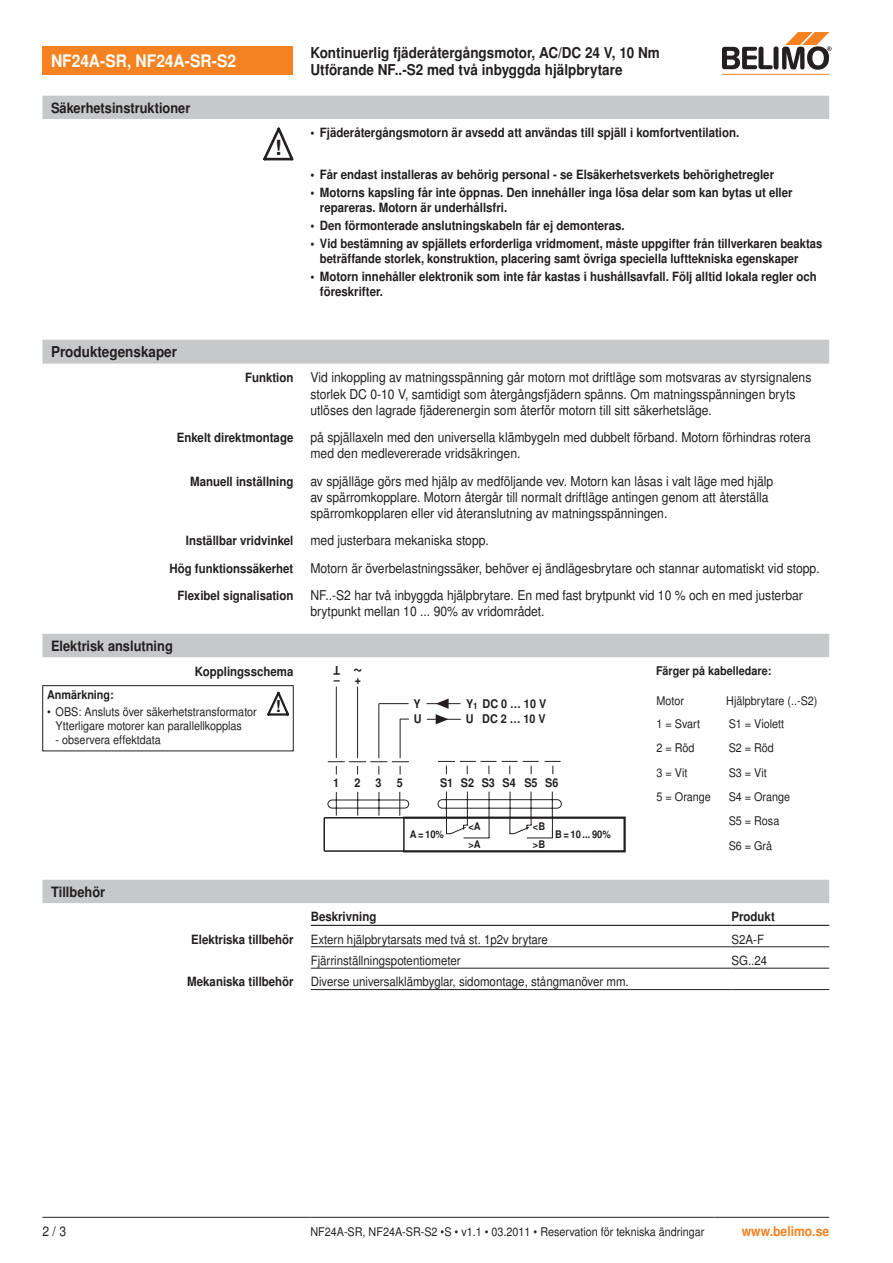
<style>
.page{position:relative;width:893px;height:1263px;background:#fff}
.page>*{position:absolute;margin:0;border:0;box-sizing:border-box;transform-origin:0 0}
.t1{font:700 21px "Nimbus Sans BEL";color:#231f20}
.t2{font:700 18px "Nimbus Sans BEL";color:#231f20;scale:.9 1}
.t3{font:700 17.25px "Nimbus Sans BEL";color:#fff;scale:.9 1}
.t4{font:700 16.5px "Nimbus Sans BEL";color:#231f20}
.t5{font:700 15px/16.5px "Nimbus Sans BEL";color:#231f20;scale:.9 1}
.t6{font:700 14.25px "Nimbus Sans BEL";color:#231f20;scale:.9 1}
.t7{font:13.5px/16.2px "Nimbus Sans BEL";color:#231f20;scale:.9 1}
.t8{font:700 13.5px "Nimbus Sans BEL";color:#f58220;scale:.9 1}
.t9{font:700 12.75px/15.3px "Nimbus Sans BEL";color:#231f20;scale:.9 1}
.t10{font:12.75px "Nimbus Sans BEL";color:#231f20;scale:.9 1}
.t11{font:12px/24.6px "Nimbus Sans BEL";color:#231f20;text-align:center;scale:.9 1}
.t12{font:700 12px/15.8px "Nimbus Sans BEL";color:#231f20;scale:.9 1}
.t13{font:700 10.5px/18px "Nimbus Sans BEL";color:#231f20;scale:.9 1}
</style>
<div class="page">
<div style="left:43px;top:47px;width:250px;height:28px;background:#f58220"></div>
<hr style="left:723px;top:74px;width:106px;height:1px;background:#f58220">
<svg style="left:723px;top:32px;width:109px;height:38px"></svg>
<hr style="left:43px;top:1217px;width:267px;height:1px;background:#231f20">
<hr style="left:310px;top:1217px;width:404px;height:1px;background:#231f20">
<hr style="left:714px;top:1217px;width:115px;height:1px;background:#231f20">
<div style="left:43px;top:96px;width:786px;height:23px;background:#c7c8ca"></div>
<svg style="left:263px;top:128px;width:30px;height:33px"></svg>
<div style="left:43px;top:340px;width:786px;height:24px;background:#c7c8ca"></div>
<div style="left:43px;top:685px;width:250px;height:66px;border:1px solid #231f20"></div>
<svg style="left:267px;top:692px;width:22px;height:24px"></svg>
<div style="left:43px;top:634px;width:786px;height:23px;background:#c7c8ca"></div>
<div style="left:43px;top:880px;width:786px;height:23px;background:#c7c8ca"></div>
<hr style="left:311px;top:946px;width:420px;height:1px;background:#231f20">
<hr style="left:731px;top:946px;width:98px;height:1px;background:#231f20">
<hr style="left:311px;top:968px;width:420px;height:1px;background:#231f20">
<hr style="left:731px;top:968px;width:98px;height:1px;background:#231f20">
<hr style="left:311px;top:925px;width:420px;height:1px;background:#231f20">
<hr style="left:731px;top:925px;width:98px;height:1px;background:#231f20">
<hr style="left:311px;top:989px;width:420px;height:1px;background:#231f20">
<hr style="left:731px;top:989px;width:98px;height:1px;background:#231f20">
<hr style="left:336px;top:686px;width:1px;height:72px;background:#231f20">
<hr style="left:357px;top:686px;width:1px;height:72px;background:#231f20">
<svg style="left:323px;top:817px;width:295px;height:36px"></svg>
<svg style="left:327px;top:692px;width:299px;height:160px"></svg>
<hr style="left:324px;top:817px;width:79px;height:1px;background:#231f20">
<hr style="left:324px;top:850px;width:80px;height:2px;background:#231f20">
<hr style="left:323px;top:818px;width:2px;height:33px;background:#231f20">
<hr style="left:403px;top:818px;width:2px;height:34px;background:#231f20">
<p class="t3" style="left:51px;top:51px;width:207px">NF24A-SR, NF24A-SR-S2</p>
<p class="t5" style="left:310px;top:45px;width:390px">Kontinuerlig fjäderåtergångsmotor, AC/DC 24 V, 10 Nm<br>Utförande NF..-S2 med två inbyggda hjälpbrytare</p>
<p class="t6" style="left:51px;top:99px;width:156px">Säkerhetsinstruktioner</p>
<p class="t5" style="left:51px;top:344px;width:142px">Produktegenskaper</p>
<h1 class="t1" style="left:275px;top:135px;width:8px">!</h1>
<p class="t9" style="left:310px;top:125px;width:478px">• Fjäderåtergångsmotorn är avsedd att användas till spjäll i komfortventilation.</p>
<p class="t9" style="left:310px;top:167px;width:517px">• Får endast installeras av behörig personal - se Elsäkerhetsverkets behörighetregler</p>
<p class="t9" style="left:320px;top:185px;width:527px;text-indent:-10px">• Motorns kapsling får inte öppnas. Den innehåller inga lösa delar som kan bytas ut eller repareras. Motorn är underhållsfri.</p>
<p class="t9" style="left:310px;top:218px;width:351px">• Den förmonterade anslutningskabeln får ej demonteras.</p>
<p class="t9" style="left:320px;top:236px;width:560px;text-indent:-10px">• Vid bestämning av spjällets erforderliga vridmoment, måste uppgifter från tillverkaren beaktas beträffande storlek, konstruktion, placering samt övriga speciella lufttekniska egenskaper</p>
<p class="t9" style="left:320px;top:269px;width:553px;text-indent:-10px">• Motorn innehåller elektronik som inte får kastas i hushållsavfall. Följ alltid lokala regler och föreskrifter.</p>
<p class="t9" style="left:245px;top:371px;width:55px">Funktion</p>
<p class="t7" style="left:310px;top:370px;width:558px">Vid inkoppling av matningsspänning går motorn mot driftläge som motsvaras av styrsignalens storlek DC 0-10 V, samtidigt som återgångsfjädern spänns. Om matningsspänningen bryts utlöses den lagrade fjäderenergin som återför motorn till sitt säkerhetsläge.</p>
<p class="t9" style="left:177px;top:430px;width:131px">Enkelt direktmontage</p>
<p class="t7" style="left:310px;top:430px;width:557px">på spjällaxeln med den universella klämbygeln med dubbelt förband. Motorn förhindras rotera med den medlevererade vridsäkringen.</p>
<p class="t9" style="left:190px;top:474px;width:116px">Manuell inställning</p>
<p class="t7" style="left:310px;top:473px;width:516px">av spjälläge görs med hjälp av medföljande vev. Motorn kan låsas i valt läge med hjälp av spärromkopplare. Motorn återgår till normalt driftläge antingen genom att återställa spärromkopplaren eller vid återanslutning av matningsspänningen.</p>
<p class="t9" style="left:186px;top:534px;width:121px">Inställbar vridvinkel</p>
<p class="t7" style="left:310px;top:533px;width:200px">med justerbara mekaniska stopp.</p>
<p class="t9" style="left:169px;top:561px;width:139px">Hög funktionssäkerhet</p>
<p class="t7" style="left:310px;top:560px;width:567px">Motorn är överbelastningssäker, behöver ej ändlägesbrytare och stannar automatiskt vid stopp.</p>
<p class="t9" style="left:178px;top:588px;width:130px">Flexibel signalisation</p>
<p class="t7" style="left:310px;top:587px;width:549px">NF..-S2 har två inbyggda hjälpbrytare. En med fast brytpunkt vid 10 % och en med justerbar brytpunkt mellan 10 ... 90% av vridområdet.</p>
<p class="t6" style="left:51px;top:637px;width:137px">Elektrisk anslutning</p>
<p class="t9" style="left:195px;top:664px;width:111px">Kopplingsschema</p>
<p class="t12" style="left:47px;top:687px;width:75px">Anmärkning:</p>
<p class="t11" style="left:47px;top:704px;width:234px;line-height:14.4px">• OBS: Ansluts över säkerhetstransformator<br>Ytterligare motorer kan parallellkopplas</p>
<p class="t11" style="left:56px;top:728px;width:118px">- observera effektdata</p>
<p class="t4" style="left:275px;top:697px;width:7px">!</p>
<p class="t6" style="left:51px;top:883px;width:62px">Tillbehör</p>
<p class="t12" style="left:340px;top:678px;width:9px;rotate:-180deg">T</p>
<h2 class="t2" style="left:362px;top:683px;width:12px;rotate:-180deg">~</h2>
<p class="t12" style="left:365px;top:683px;width:9px;rotate:-180deg">T</p>
<p class="t12" style="left:334px;top:672px;width:32px">– +</p>
<p class="t12" style="left:414px;top:696px;width:10px">Y<br>U</p>
<p class="t12" style="left:466px;top:696px;width:91px">Y<sub>1</sub> DC 0 … 10 V<br>U</p>
<p class="t12" style="left:482px;top:711px;width:72px">DC 2 … 10 V</p>
<p class="t12" style="left:440px;top:775px;width:133px">S1 S2 S3 S4 S5 S6</p>
<p class="t13" style="left:468px;top:818px;width:15px">&lt;A &gt;A</p>
<p class="t13" style="left:533px;top:818px;width:15px">&lt;B &gt;B</p>
<p class="t12" style="left:333px;top:775px;width:8px">1</p>
<p class="t12" style="left:354px;top:775px;width:32px">2 3</p>
<p class="t12" style="left:397px;top:775px;width:8px">5</p>
<p class="t12" style="left:360px;top:776px;width:31px">1 2</p>
<p class="t13" style="left:410px;top:825px;width:40px">A=10%</p>
<p class="t13" style="left:555px;top:825px;width:63px">B = 10 ... 90%</p>
<p class="t12" style="left:656px;top:663px;width:129px">Färger på kabelledare:</p>
<p class="t11" style="left:657px;top:689px;width:32px">Motor</p>
<p class="t11" style="left:726px;top:689px;width:103px">Hjälpbrytare (..-S2)</p>
<p class="t11" style="left:657px;top:711px;width:50px">1 = Svart</p>
<p class="t11" style="left:729px;top:711px;width:63px">S1 = Violett</p>
<p class="t11" style="left:657px;top:736px;width:44px">2 = Röd</p>
<p class="t11" style="left:729px;top:736px;width:52px">S2 = Röd</p>
<p class="t11" style="left:657px;top:760px;width:36px">3 = Vit</p>
<p class="t11" style="left:729px;top:760px;width:44px">S3 = Vit</p>
<p class="t11" style="left:657px;top:785px;width:62px">5 = Orange</p>
<p class="t11" style="left:729px;top:785px;width:70px;text-align:left">S4 = Orange<br>S5 = Rosa<br>S6 = Grå</p>
<p class="t9" style="left:311px;top:909px;width:74px">Beskrivning</p>
<p class="t9" style="left:731px;top:909px;width:50px">Produkt</p>
<p class="t9" style="left:191px;top:932px;width:115px">Elektriska tillbehör</p>
<p class="t10" style="left:311px;top:931px;width:265px">Extern hjälpbrytarsats med två st. 1p2v brytare</p>
<p class="t10" style="left:731px;top:931px;width:38px">S2A-F</p>
<p class="t10" style="left:311px;top:953px;width:168px">Fjärrinställningspotentiometer</p>
<p class="t10" style="left:731px;top:953px;width:41px">SG..24</p>
<p class="t9" style="left:187px;top:975px;width:120px">Mekaniska tillbehör</p>
<p class="t10" style="left:311px;top:974px;width:355px">Diverse universalklämbyglar, sidomontage, stångmanöver mm.</p>
<p class="t7" style="left:43px;top:1223px;width:28px">2 / 3</p>
<p class="t11" style="left:310px;top:1220px;width:439px">NF24A-SR, NF24A-SR-S2 •S • v1.1 • 03.2011 • Reservation för tekniska ändringar</p>
<p class="t8" style="left:742px;top:1223px;width:99px">www.belimo.se</p>
</div>
